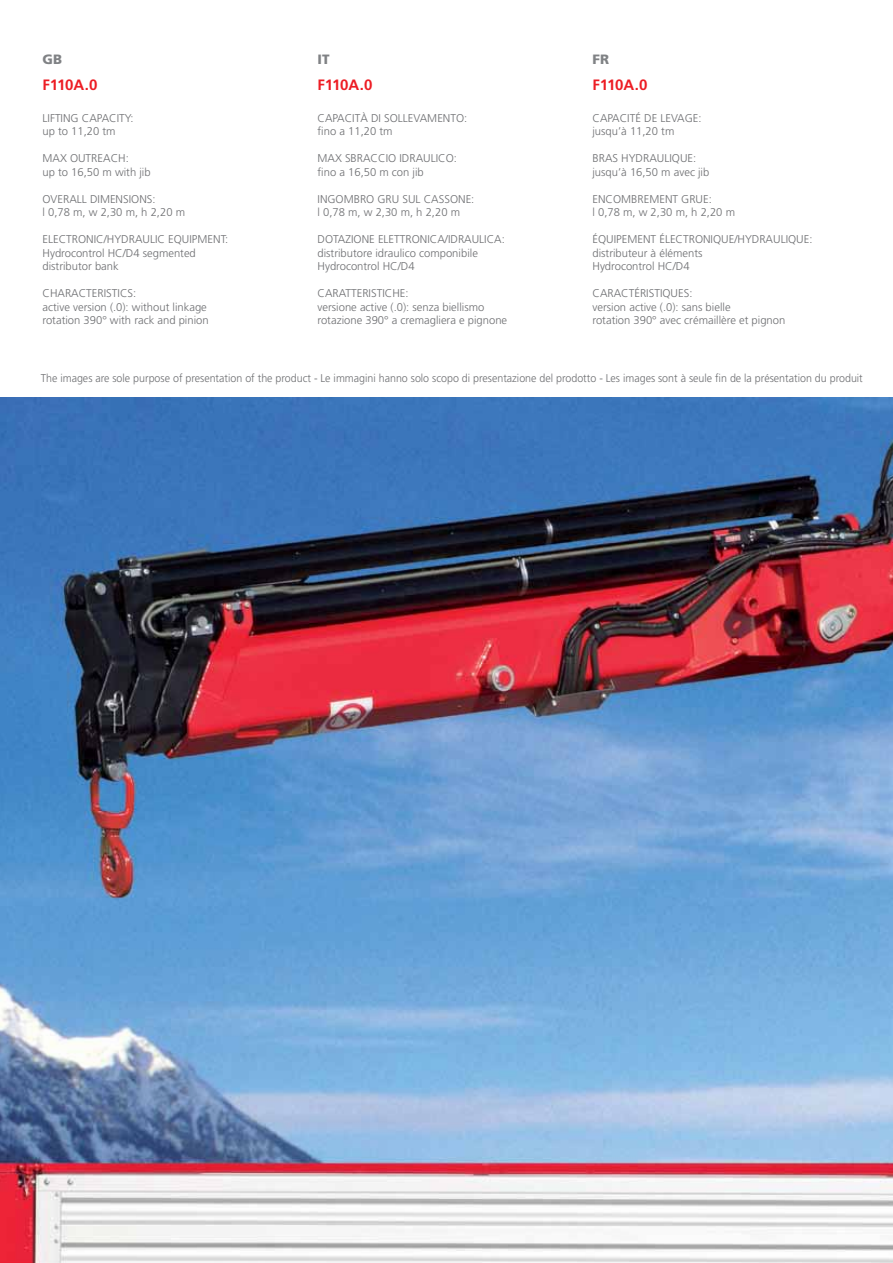
<style>
.page{position:relative;width:893px;height:1263px;background:#fff}
.page>*{position:absolute;margin:0;border:0;box-sizing:border-box;transform-origin:0 0}
.t1{font:700 15px "Frutiger";letter-spacing:-.015em;color:#ed1d24}
.t2{font:900 13.5px "Frutiger";color:#808285}
.t3{font:300 11.25px/13.5px "Frutiger";color:#6d6e71}
.t4{font:300 11.25px "Frutiger";color:#6d6e71;scale:.95 1}
</style>
<div class="page">
<img style="left:0;top:398px;width:893px;height:865px">
<p class="t2" style="left:43px;top:51px;width:21px">GB</p>
<h1 class="t1" style="left:43px;top:76px;width:57px">F110A.0</h1>
<p class="t3" style="left:43px;top:111px;width:93px">LIFTING CAPACITY: up to 11,20 tm</p>
<p class="t3" style="left:43px;top:152px;width:110px">MAX OUTREACH:<br>up to 16,50 m with jib</p>
<p class="t3" style="left:43px;top:192px;width:144px">OVERALL DIMENSIONS:<br>l 0,78 m, w 2,30 m, h 2,20 m</p>
<p class="t3" style="left:43px;top:233px;width:187px">ELECTRONIC/HYDRAULIC EQUIPMENT:<br>Hydrocontrol HC/D4 segmented distributor bank</p>
<p class="t3" style="left:43px;top:287px;width:168px">CHARACTERISTICS:<br>active version (.0): without linkage rotation 390° with rack and pinion</p>
<p class="t2" style="left:317px;top:51px;width:14px">IT</p>
<h1 class="t1" style="left:317px;top:76px;width:57px">F110A.0</h1>
<p class="t3" style="left:317px;top:111px;width:151px">CAPACITÀ DI SOLLEVAMENTO: fino a 11,20 tm</p>
<p class="t3" style="left:317px;top:152px;width:141px">MAX SBRACCIO IDRAULICO: fino a 16,50 m con jib</p>
<p class="t3" style="left:317px;top:192px;width:158px">INGOMBRO GRU SUL CASSONE: l 0,78 m, w 2,30 m, h 2,20 m</p>
<p class="t3" style="left:317px;top:233px;width:189px">DOTAZIONE ELETTRONICA/IDRAULICA: distributore idraulico componibile<br>Hydrocontrol HC/D4</p>
<p class="t3" style="left:317px;top:287px;width:191px">CARATTERISTICHE:<br>versione active (.0): senza biellismo rotazione 390° a cremagliera e pignone</p>
<p class="t2" style="left:592px;top:51px;width:18px">FR</p>
<h1 class="t1" style="left:592px;top:76px;width:57px">F110A.0</h1>
<p class="t3" style="left:592px;top:111px;width:111px">CAPACITÉ DE LEVAGE: jusqu’à 11,20 tm</p>
<p class="t3" style="left:592px;top:152px;width:118px">BRAS HYDRAULIQUE: jusqu’à 16,50 m avec jib</p>
<p class="t3" style="left:592px;top:192px;width:144px">ENCOMBREMENT GRUE:<br>l 0,78 m, w 2,30 m, h 2,20 m</p>
<p class="t3" style="left:592px;top:233px;width:222px">ÉQUIPEMENT ÉLECTRONIQUE/HYDRAULIQUE: distributeur à éléments<br>Hydrocontrol HC/D4</p>
<p class="t3" style="left:592px;top:287px;width:194px">CARACTÉRISTIQUES:<br>version active (.0): sans bielle<br>rotation 390° avec crémaillère et pignon</p>
<p class="t4" style="left:41px;top:372px;width:867px">The images are sole purpose of presentation of the product - Le immagini hanno solo scopo di presentazione del prodotto - Les images sont à seule fin de la présentation du produit</p>
</div>
